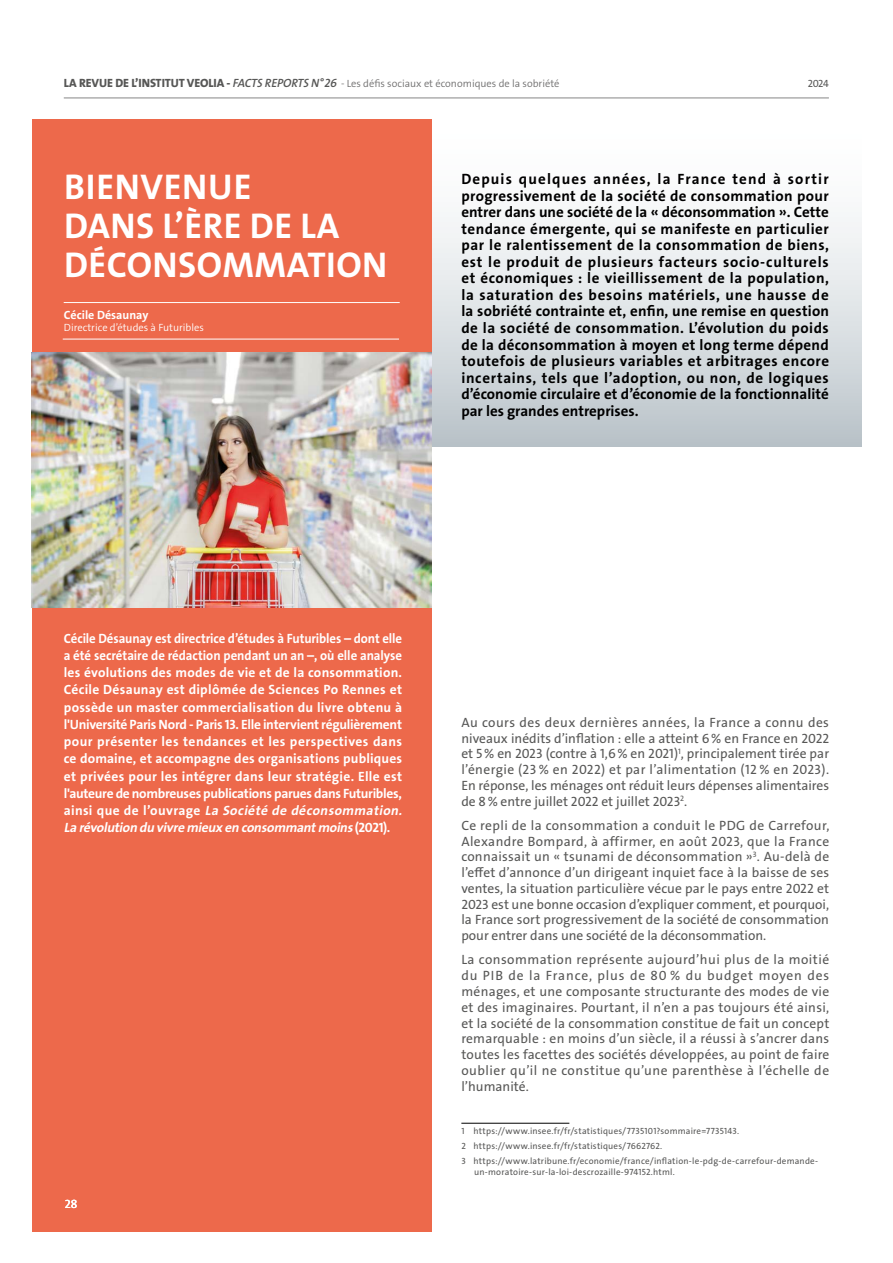
<style>
.page{position:relative;width:893px;height:1263px;background:#fff}
.page>*{position:absolute;margin:0;border:0;box-sizing:border-box;transform-origin:0 0}
.t1{font:36px/39px "The Sans Veolia W7 Bld";letter-spacing:.015em;color:#fff}
.t2{font:15px/16.5px "The Sans Veolia W7 Bld";color:#000;text-align:justify}
.t3{font:13.5px/15.8px "The Sans Veolia W5 Pla";color:#575756;text-align:justify}
.t4{font:13.5px/17.2px "The Sans Veolia W7 Bld";letter-spacing:.01em;color:#fff;scale:.95 1}
.t5{font:12px "The Sans Veolia W7 Bld";color:#fff}
.t6{font:12px "The Sans Veolia W5 Pla";color:#fff}
.t7{font:10.5px "The Sans Veolia W4 Se Lig";color:#706f6f}
.t8{font:10.5px "The Sans Veolia W4 Se Lig";color:#fff}
.t9{font:10.5px "The Sans Veolia W5 Pla";color:#575756}
.t10{font:9px/15.1px "The Sans Veolia W5 Pla";letter-spacing:.025em;color:#575756}
.s1{font-family:"The Sans Veolia W8 Ex Bld";font-size:12px;color:#575756}
.s2{font-family:"The Sans Veolia W6 Se Bld It";font-size:12px;color:#575756}
.s3{font-style:italic}
</style>
<div class="page">
<div style="left:405px;top:119px;width:456px;height:327px;background:linear-gradient(to bottom,#fff,#bfc8cd)"></div>
<div style="left:32px;top:119px;width:400px;height:1112px;background:#ed694b"></div>
<img style="left:32px;top:353px;width:400px;height:255px">
<hr style="left:461px;top:1123px;width:108px;height:1px;background:#000">
<hr style="left:64px;top:302px;width:336px;height:1px;background:#fff">
<hr style="left:63px;top:339px;width:336px;height:1px;background:#fff">
<hr style="left:64px;top:98px;width:765px;height:1px;background:#878787">
<p class="t7" style="left:64px;top:77px;width:497px"><span class="s1">LA REVUE DE L’INSTITUT VEOLIA -</span> <span class="s2">FACTS REPORTS N°26</span> - Les défis sociaux et économiques de la sobriété</p>
<p class="t9" style="left:808px;top:77px;width:23px">2024</p>
<h1 class="t1" style="left:64px;top:167px;width:325px">BIENVENUE<br>DANS L’ÈRE DE LA<br>DÉCONSOMMATION</h1>
<p class="t5" style="left:64px;top:307px;width:86px">Cécile Désaunay</p>
<p class="t8" style="left:64px;top:320px;width:141px">Directrice d’études à Futuribles</p>
<p class="t2" style="left:461px;top:171px;width:369px">Depuis quelques années, la France tend à sortir progressivement de la société de consommation pour entrer dans une société de la « déconsommation ». Cette tendance émergente, qui se manifeste en particulier par le ralentissement de la consommation de biens, est le produit de plusieurs facteurs socio-culturels et économiques : le vieillissement de la population, la saturation des besoins matériels, une hausse de la sobriété contrainte et, enfin, une remise en question de la société de consommation. L’évolution du poids de la déconsommation à moyen et long terme dépend toutefois de plusieurs variables et arbitrages encore incertains, tels que l’adoption, ou non, de logiques d’économie circulaire et d’économie de la fonctionnalité par les grandes entreprises.</p>
<p class="t4" style="left:64px;top:629px;width:361px">Cécile Désaunay est directrice d’études à Futuribles – dont elle a été secrétaire de rédaction pendant un an –, où elle analyse les évolutions des modes de vie et de la consommation.<br>Cécile Désaunay est diplômée de Sciences Po Rennes et possède un master commercialisation du livre obtenu à l'Université Paris Nord - Paris 13. Elle intervient régulièrement pour présenter les tendances et les perspectives dans ce domaine, et accompagne des organisations publiques et privées pour les intégrer dans leur stratégie. Elle est l'auteure de nombreuses publications parues dans Futuribles, a i n s i q u e d e l ’o u v r a g e <span class="s3">La Société de déconsommation.<br>La révolution du vivre mieux en consommantmoins</span>( 2 0 2 1 ) .</p>
<p class="t6" style="left:65px;top:1196px;width:14px">28</p>
<p class="t3" style="left:461px;top:714px;width:369px">Au cours des deux dernières années, la France a connu des niveaux inédits d’inflation : elle a atteint 6% en France en 2022 et 5% en 2023 (contre à 1,6% en 2021)<sup>1</sup>, principalement tirée par l’énergie (23 % en 2022) et par l’alimentation (12 % en 2023).<br>En réponse, les ménages ont réduit leurs dépenses alimentaires de 8% entre juillet 2022 et juillet 2023<sup>2</sup>.</p>
<p class="t3" style="left:461px;top:817px;width:370px">Ce repli de la consommation a conduit le PDG de Carrefour, Alexandre Bompard, à affirmer, en août 2023, que la France connaissait un « tsunami de déconsommation »<sup>3</sup>. Au-delà de l’effet d’annonce d’un dirigeant inquiet face à la baisse de ses ventes, la situation particulière vécue par le pays entre 2022 et 2023 est une bonne occasion d’expliquer comment, et pourquoi, la France sort progressivement de la société de consommation pour entrer dans une société de la déconsommation.</p>
<p class="t3" style="left:461px;top:952px;width:370px">La consommation représente aujourd’hui plus de la moitié du PIB de la France, plus de 80 % du budget moyen des ménages, et une composante structurante des modes de vie et des imaginaires. Pourtant, il n’en a pas toujours été ainsi, et la société de la consommation constitue de fait un concept remarquable : en moins d’un siècle, il a réussi à s’ancrer dans toutes les facettes des sociétés développées, au point de faire oublier qu’il ne constitue qu’une parenthèse à l’échelle de l’humanité.</p>
<p class="t10" style="left:461px;top:1123px;width:358px">1 https://www.insee.fr/fr/statistiques/7735101?sommaire=7735143.<br>2 https://www.insee.fr/fr/statistiques/7662762.<br>3 https://www.latribune.fr/economie/france/inflation-le-pdg-de-carrefour-demande-</p>
<p class="t10" style="left:474px;top:1164px;width:202px">un-moratoire-sur-la-loi-descrozaille-974152.html.</p>
</div>
